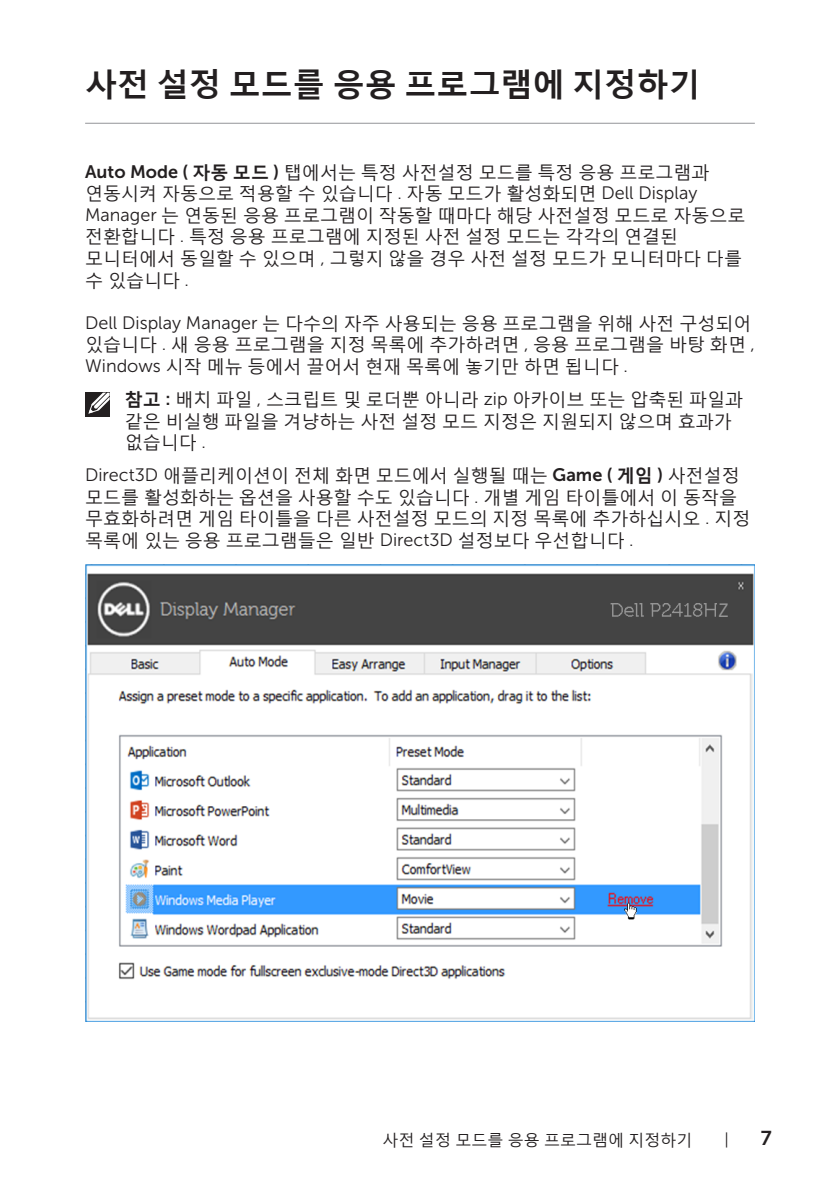
<style>
.page{position:relative;width:840px;height:1191px;background:#fff}
.page>*{position:absolute;margin:0;border:0;box-sizing:border-box;transform-origin:0 0}
.Contents{font:700 32px "Malgun Gothic";color:#231f20}
.t1{font:20px "Museo Sans For Dell 700";color:#231f20}
.t2{font:18.8px "Arial Narrow";color:#959595}
.text{font:18px/21.6px "Malgun Gothic";color:#231f20}
.t3{font:16px "Malgun Gothic";color:#231f20}
.t4{font:16px "Museo Sans For Dell 300";color:#231f20}
.s1{font-family:"Museo Sans For Dell 700"}
.s2{font-weight:700}
.s3{font-family:"Museo Sans For Dell 300"}
</style>
<div class="page">
<hr style="left:85px;top:123px;width:669px;height:1px;background:#939598">
<div style="left:85px;top:393px;width:24px;height:24px;background:#231f20"></div>
<svg style="left:87px;top:392px;width:23px;height:22px"></svg>
<img style="left:85px;top:564px;width:669px;height:457px">
<div style="left:717px;top:600px;width:14px;height:18px;background:#444"></div>
<p class="Contents" style="left:85px;top:63px;width:616px">사전 설정 모드를 응용 프로그램에 지정하기</p>
<p class="text" style="left:85px;top:161px;width:661px"><span class="s1">Auto Mode (</span> <span class="s2">자동 모드</span> <span class="s1">)</span> 탭에서는 특정 사전설정 모드를 특정 응용 프로그램과 연동시켜 자동으로 적용할 수 있습니다 <span class="s3">.</span> 자동 모드가 활성화되면 <span class="s3">Dell Display Manager</span> 는 연동된 응용 프로그램이 작동할 때마다 해당 사전설정 모드로 자동으로 전환합니다 <span class="s3">.</span> 특정 응용 프로그램에 지정된 사전 설정 모드는 각각의 연결된 모니터에서 동일할 수 있으며 <span class="s3">,</span> 그렇지 않을 경우 사전 설정 모드가 모니터마다 다를 수 있습니다 <span class="s3">.</span></p>
<p class="text" style="left:85px;top:312px;width:670px"><span class="s3">Dell Display Manager</span> 는 다수의 자주 사용되는 응용 프로그램을 위해 사전 구성되어 있습니다 <span class="s3">.</span> 새 응용 프로그램을 지정 목록에 추가하려면 <span class="s3">,</span> 응용 프로그램을 바탕 화면 <span class="s3">,<br>Windows</span> 시작 메뉴 등에서 끌어서 현재 목록에 놓기만 하면 됩니다 <span class="s3">.</span></p>
<p class="text" style="left:125px;top:388px;width:619px"><span class="s2">참고</span> <span class="s1">:</span> 배치 파일 <span class="s3">,</span> 스크립트 및 로더뿐 아니라 <span class="s3">zip</span> 아카이브 또는 압축된 파일과 같은 비실행 파일을 겨냥하는 사전 설정 모드 지정은 지원되지 않으며 효과가 없습니다 <span class="s3">.</span></p>
<p class="text" style="left:85px;top:464px;width:666px"><span class="s3">Direct3D</span> 애플리케이션이 전체 화면 모드에서 실행될 때는 <span class="s1">Game (</span> <span class="s2">게임</span> <span class="s1">)</span> 사전설정 모드를 활성화하는 옵션을 사용할 수도 있습니다 <span class="s3">.</span> 개별 게임 타이틀에서 이 동작을 무효화하려면 게임 타이틀을 다른 사전설정 모드의 지정 목록에 추가하십시오 <span class="s3">.</span> 지정 목록에 있는 응용 프로그램들은 일반 <span class="s3">Direct3D</span> 설정보다 우선합니다 <span class="s3">.</span></p>
<p class="t2" style="left:718px;top:596px;width:11px">Z</p>
<p class="t3" style="left:382px;top:1129px;width:311px">사전 설정 모드를 응용 프로그램에 지정하기</p>
<p class="t4" style="left:724px;top:1130px;width:6px">|</p>
<p class="t1" style="left:760px;top:1126px;width:12px">7</p>
</div>
